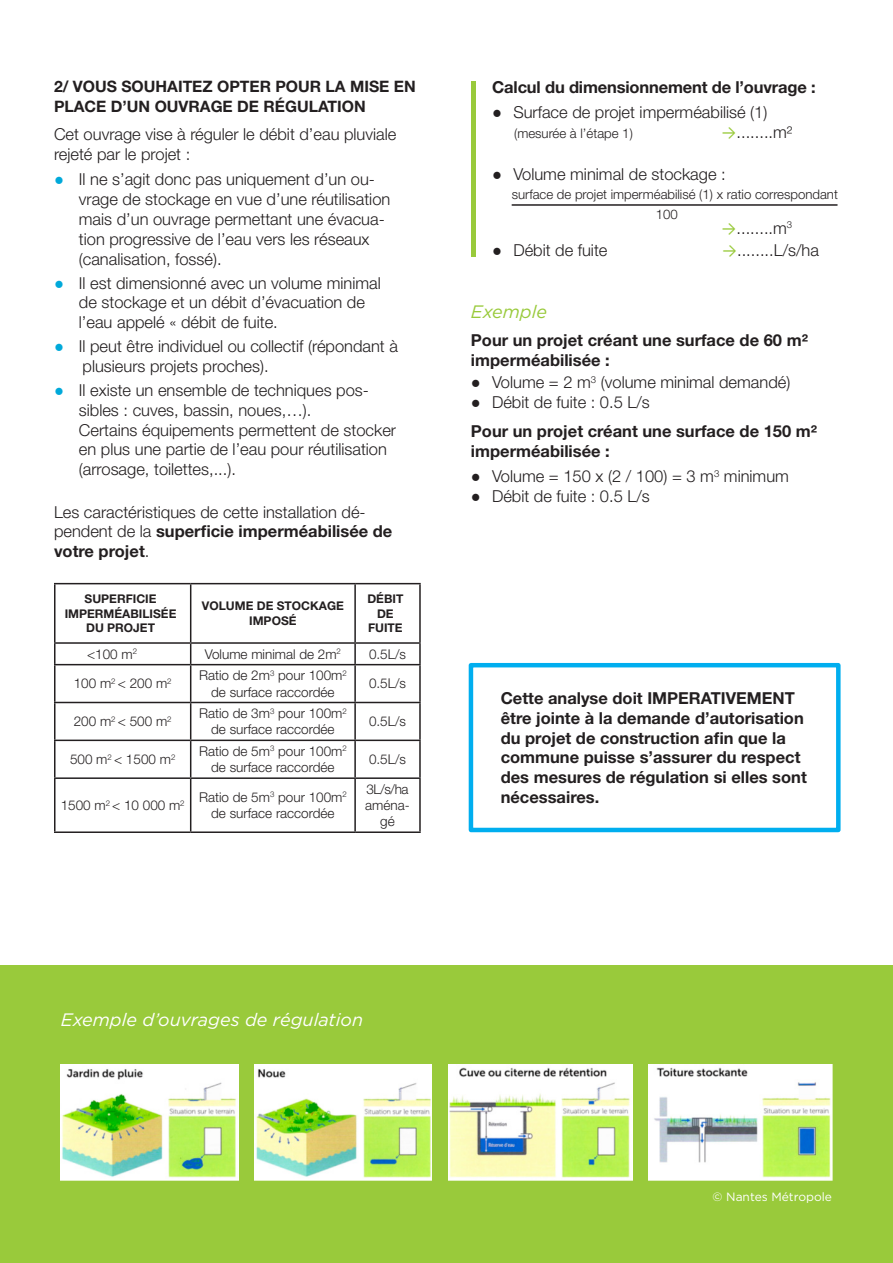
<style>
.page{position:relative;width:893px;height:1263px;background:#fff}
.page>*{position:absolute;margin:0;border:0;box-sizing:border-box;transform-origin:0 0}
.t1{font:italic 18px "Gotham";color:#fff}
.t2{font:italic 18px "Gotham";color:#99ca3b}
.t3{font:300 16.5px/19.8px "Helvetica Neue LT Std";color:#231f20}
.t4{font:700 16.5px/19.8px "Helvetica Neue LT Std";color:#231f20}
.t5{font:700 15.75px/19.5px "Helvetica Neue LT Std";color:#231f20}
.t6{font:300 13.5px/16.2px "Helvetica Neue LT Std";color:#231f20;text-align:center}
.t7{font:300 13.2px/19.5px "Helvetica Neue LT Std";color:#231f20}
.t8{font:700 12px/14.4px "Helvetica Neue LT Std";color:#231f20;text-align:center}
.t9{font:12px "Gotham";color:#fff}
.s1{font-family:"Calibri";font-weight:400;color:#00a9da}
.s2{font-weight:700}
.s3{font-family:"Calibri";font-weight:400}
.s4{font-family:"Calibri";font-weight:400;color:#99ca3b}
.s5{font-weight:300}
</style>
<div class="page">
<div style="left:0;top:965px;width:893px;height:298px;background:#99ca3b"></div>
<img style="left:61px;top:1064px;width:177px;height:116px">
<img style="left:254px;top:1064px;width:178px;height:116px">
<img style="left:448px;top:1064px;width:184px;height:116px">
<img style="left:648px;top:1064px;width:184px;height:116px">
<hr style="left:54px;top:583px;width:137px;height:1px;background:#231f20">
<hr style="left:54px;top:584px;width:2px;height:58px;background:#231f20">
<hr style="left:191px;top:583px;width:164px;height:1px;background:#231f20">
<hr style="left:190px;top:584px;width:1px;height:58px;background:#231f20">
<hr style="left:355px;top:583px;width:66px;height:1px;background:#231f20">
<hr style="left:354px;top:584px;width:2px;height:58px;background:#231f20">
<hr style="left:419px;top:584px;width:2px;height:58px;background:#231f20">
<hr style="left:54px;top:642px;width:137px;height:2px;background:#231f20">
<hr style="left:54px;top:644px;width:2px;height:20px;background:#231f20">
<hr style="left:191px;top:642px;width:164px;height:2px;background:#231f20">
<svg style="left:190px;top:644px;width:1px;height:20px"></svg>
<hr style="left:355px;top:642px;width:66px;height:2px;background:#231f20">
<hr style="left:354px;top:644px;width:2px;height:20px;background:#231f20">
<hr style="left:419px;top:644px;width:2px;height:20px;background:#231f20">
<hr style="left:54px;top:664px;width:137px;height:1px;background:#231f20">
<hr style="left:54px;top:665px;width:2px;height:37px;background:#231f20">
<hr style="left:191px;top:664px;width:164px;height:1px;background:#231f20">
<hr style="left:190px;top:665px;width:1px;height:37px;background:#231f20">
<hr style="left:355px;top:664px;width:66px;height:1px;background:#231f20">
<hr style="left:354px;top:665px;width:2px;height:37px;background:#231f20">
<hr style="left:419px;top:665px;width:2px;height:37px;background:#231f20">
<hr style="left:54px;top:702px;width:137px;height:1px;background:#231f20">
<hr style="left:54px;top:703px;width:2px;height:36px;background:#231f20">
<hr style="left:191px;top:702px;width:164px;height:1px;background:#231f20">
<hr style="left:190px;top:703px;width:1px;height:36px;background:#231f20">
<hr style="left:355px;top:702px;width:66px;height:1px;background:#231f20">
<hr style="left:354px;top:703px;width:2px;height:36px;background:#231f20">
<hr style="left:419px;top:703px;width:2px;height:36px;background:#231f20">
<hr style="left:54px;top:739px;width:137px;height:2px;background:#231f20">
<hr style="left:54px;top:741px;width:2px;height:36px;background:#231f20">
<hr style="left:191px;top:739px;width:164px;height:2px;background:#231f20">
<hr style="left:190px;top:741px;width:1px;height:36px;background:#231f20">
<hr style="left:355px;top:739px;width:66px;height:2px;background:#231f20">
<hr style="left:354px;top:741px;width:2px;height:36px;background:#231f20">
<hr style="left:419px;top:741px;width:2px;height:36px;background:#231f20">
<hr style="left:54px;top:777px;width:137px;height:2px;background:#231f20">
<hr style="left:54px;top:779px;width:2px;height:52px;background:#231f20">
<hr style="left:191px;top:777px;width:164px;height:2px;background:#231f20">
<hr style="left:190px;top:779px;width:1px;height:52px;background:#231f20">
<hr style="left:355px;top:777px;width:66px;height:2px;background:#231f20">
<hr style="left:354px;top:779px;width:2px;height:52px;background:#231f20">
<hr style="left:419px;top:779px;width:2px;height:52px;background:#231f20">
<hr style="left:54px;top:831px;width:137px;height:2px;background:#231f20">
<hr style="left:191px;top:831px;width:164px;height:2px;background:#231f20">
<hr style="left:355px;top:831px;width:66px;height:2px;background:#231f20">
<div style="left:471px;top:81px;width:5px;height:176px;background:#99ca3b"></div>
<hr style="left:512px;top:204px;width:325px;height:2px;background:#231f20">
<div style="left:469px;top:663px;width:372px;height:169px;border:4px solid #00aeef"></div>
<p class="t5" style="left:54px;top:76px;width:363px">2/ VOUS SOUHAITEZ OPTER POUR LA MISE EN<br>PLACE D’UN OUVRAGE DE RÉGULATION</p>
<p class="t3" style="left:54px;top:124px;width:344px">Cet ouvrage vise à réguler le débit d’eau pluviale rejeté par le projet :</p>
<p class="t3" style="left:79px;top:169px;width:313px;text-indent:-25px"><span class="s1">●</span> Il ne s’agit donc pas uniquement d’un ou&shy;vrage de stockage en vue d’une réutilisation mais d’un ouvrage permettant une évacua&shy;tion progressive de l’eau vers les réseaux (canalisation, fossé).</p>
<p class="t3" style="left:79px;top:272px;width:303px;text-indent:-25px"><span class="s1">●</span> Il est dimensionné avec un volume minimal de stockage et un débit d’évacuation de l’eau appelé « débit de fuite.</p>
<p class="t3" style="left:83px;top:336px;width:317px;text-indent:-29px"><span class="s1">●</span> Il peut être individuel ou collectif (répondant à plusieurs projets proches).</p>
<p class="t3" style="left:79px;top:380px;width:319px;text-indent:-25px"><span class="s1">●</span> Il existe un ensemble de techniques pos&shy;sibles : cuves, bassin, noues,…).<br>Certains équipements permettent de stocker en plus une partie de l’eau pour réutilisation (arrosage, toilettes,...).</p>
<p class="t3" style="left:54px;top:501px;width:340px">Les caractéristiques de cette installation dé&shy;pendent de la <span class="s2">superficie imperméabilisée de votre projet</span>.</p>
<p class="t8" style="left:65px;top:591px;width:113px">SUPERFICIE<br>IMPERMÉABILISÉE<br>DU PROJET</p>
<p class="t8" style="left:202px;top:599px;width:144px">VOLUME DE STOCKAGE<br>IMPOSÉ</p>
<p class="t8" style="left:367px;top:591px;width:37px">DÉBIT<br>DE<br>FUITE</p>
<p class="t6" style="left:87px;top:645px;width:51px">&lt;100 m<sup>2</sup></p>
<p class="t6" style="left:205px;top:645px;width:138px">Volume minimal de 2m<sup>2</sup></p>
<p class="t6" style="left:369px;top:645px;width:39px">0.5L/s</p>
<p class="t6" style="left:74px;top:675px;width:99px">100 m<sup>2</sup> &lt; 200 m<sup>2</sup></p>
<p class="t6" style="left:199px;top:667px;width:149px">Ratio de 2m<sup>3</sup> pour 100m<sup>2 </sup>de surface raccordée</p>
<p class="t6" style="left:369px;top:675px;width:39px">0.5L/s</p>
<p class="t6" style="left:74px;top:713px;width:99px">200 m<sup>2</sup> &lt; 500 m<sup>2</sup></p>
<p class="t6" style="left:199px;top:705px;width:149px">Ratio de 3m<sup>3</sup> pour 100m<sup>2 </sup>de surface raccordée</p>
<p class="t6" style="left:369px;top:713px;width:39px">0.5L/s</p>
<p class="t6" style="left:70px;top:751px;width:107px">500 m<sup>2</sup> &lt; 1500 m<sup>2</sup></p>
<p class="t6" style="left:199px;top:743px;width:149px">Ratio de 5m<sup>3</sup> pour 100m<sup>2 </sup>de surface raccordée</p>
<p class="t6" style="left:369px;top:751px;width:39px">0.5L/s</p>
<p class="t6" style="left:211px;top:789px;width:137px;text-align:left;text-indent:-150px">1500 m<sub>2</sub> &lt; 10 000 m<sub>2</sub> Ratio de 5m<sup>3</sup> pour 100m<sup>2 </sup>de surface raccordée</p>
<p class="t6" style="left:365px;top:781px;width:46px">3L/s/ha aména&shy;gé</p>
<p class="t4" style="left:492px;top:76px;width:325px">Calcul du dimensionnement de l’ouvrage :</p>
<p class="t3" style="left:492px;top:102px;width:277px"><span class="s3">●</span> Surface de projet imperméabilisé (1)</p>
<p class="t7" style="left:514px;top:123px;width:120px">(mesurée à l’étape 1)</p>
<p class="t3" style="left:722px;top:121px;width:72px"><span class="s4">→</span>........m²</p>
<p class="t3" style="left:492px;top:164px;width:235px"><span class="s3">●</span> Volume minimal de stockage :</p>
<p class="t7" style="left:656px;top:185px;width:184px;text-indent:-144px">surface de projet imperméabilisé (1) x ratio correspondant<br>100</p>
<p class="t3" style="left:722px;top:218px;width:72px"><span class="s4">→</span>........m<sup>3</sup></p>
<p class="t3" style="left:492px;top:240px;width:117px"><span class="s3">●</span> Débit de fuite</p>
<p class="t3" style="left:722px;top:240px;width:98px"><span class="s4">→</span>........L/s/ha</p>
<p class="t2" style="left:471px;top:301px;width:78px">Exemple</p>
<p class="t4" style="left:471px;top:330px;width:339px">Pour un projet créant une surface de 60 m² imperméabilisée :</p>
<p class="t3" style="left:471px;top:372px;width:321px"><span class="s3">●</span> Volume = 2 m<sup>3</sup> (volume minimal demandé)</p>
<p class="t4" style="left:471px;top:388px;width:348px;line-height:28.5px"><span class="s3">●</span> <span class="s5">Débit de fuite : 0.5 L/s<br></span>Pour un projet créant une surface de 150 m²</p>
<p class="t4" style="left:471px;top:440px;width:140px">imperméabilisée :</p>
<p class="t3" style="left:471px;top:466px;width:320px"><span class="s3">●</span> Volume = 150 x (2 / 100) = 3 m<sup>3</sup> minimum</p>
<p class="t3" style="left:471px;top:486px;width:180px"><span class="s3">●</span> Débit de fuite : 0.5 L/s</p>
<p class="t4" style="left:501px;top:688px;width:308px">Cette analyse doit IMPERATIVEMENT être jointe à la demande d’autorisation du projet de construction afin que la commune puisse s’assurer du respect des mesures de régulation si elles sont nécessaires.</p>
<p class="t1" style="left:61px;top:1010px;width:304px">Exemple d’ouvrages de régulation</p>
<p class="t9" style="left:713px;top:1189px;width:121px">© Nantes Métropole</p>
</div>
